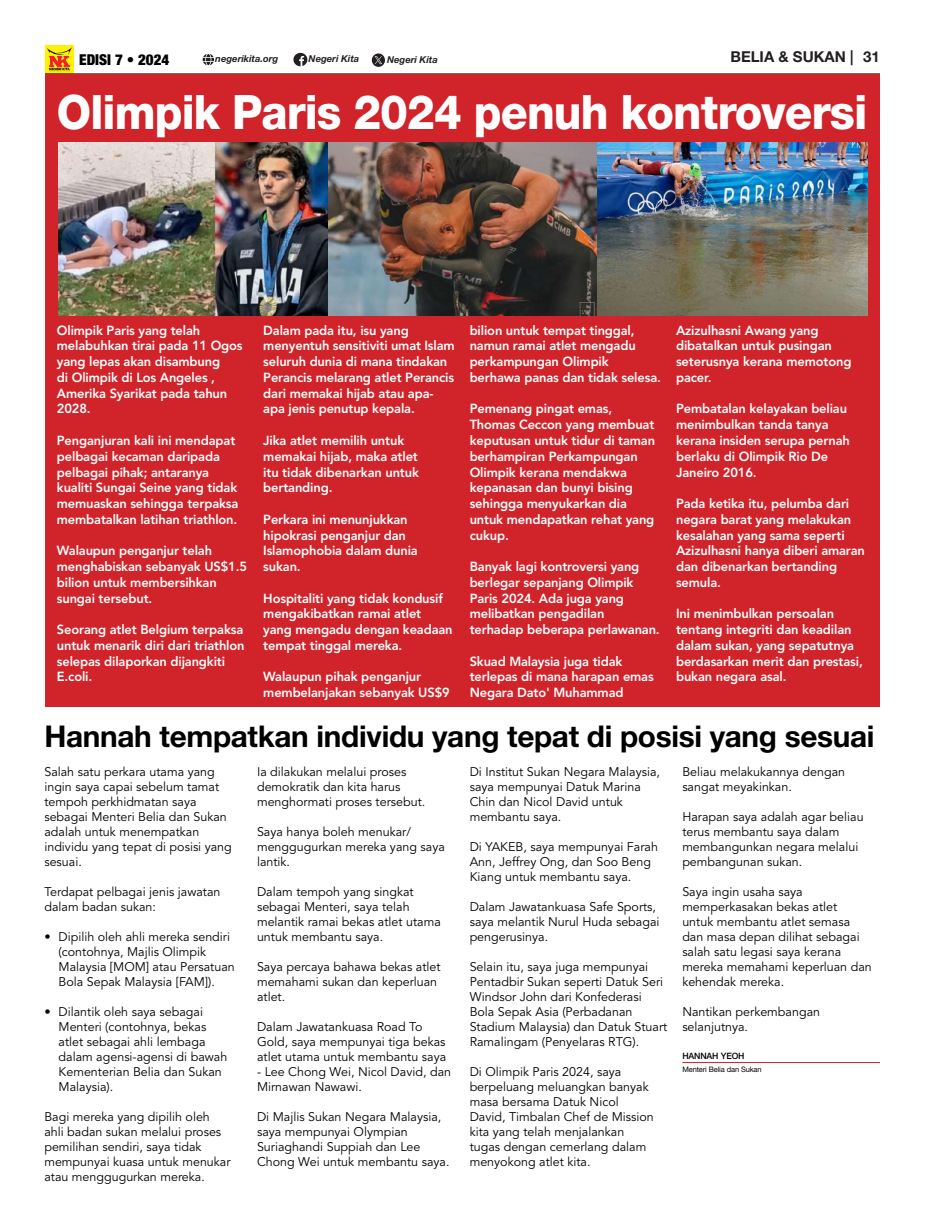
<style>
.page{position:relative;width:925px;height:1230px;background:#fff}
.page>*{position:absolute;margin:0;border:0;box-sizing:border-box;transform-origin:0 0}
.t1{font:800 47.5px "Helvetica Neue LT Pro";letter-spacing:-.02em;color:#fff;scale:.93 1}
.t2{font:700 30px "Helvetica Neue LT Pro";letter-spacing:-.01em;color:#000}
.t3{font:700 15px "Helvetica Neue LT Pro";color:#231f20}
.t4{font:900 condensed 15px "Helvetica Neue LT Pro";color:#000}
.t5{font:800 13.12px/15.8px "Avenir";letter-spacing:-.01em;color:#fff}
.t6{font:12.5px/15px "Avenir";color:#000}
.t7{font:italic 700 9.5px "Helvetica Neue LT Pro";color:#231f20}
.t8{font:500 8.75px "Helvetica Neue LT Pro";letter-spacing:-.015em;color:#000}
.t9{font:7.5px "Helvetica Neue LT Pro";letter-spacing:-.015em;color:#000}
</style>
<div class="page">
<hr style="left:45px;top:73px;width:835px;height:2px;background:#231f20">
<svg style="left:293px;top:53px;width:14px;height:13px"></svg>
<svg style="left:372px;top:53px;width:13px;height:14px"></svg>
<svg style="left:203px;top:54px;width:11px;height:11px"></svg>
<img style="left:45px;top:45px;width:28px;height:29px">
<div style="left:46px;top:75px;width:834px;height:632px;background:#d1232a"></div>
<img style="left:58px;top:143px;width:809px;height:172px">
<hr style="left:682px;top:1062px;width:198px;height:1px;background:#d1232a">
<p class="t4" style="left:79px;top:50px;width:92px">EDISI 7 • 2024</p>
<p class="t7" style="left:215px;top:53px;width:64px">negerikita.org</p>
<p class="t7" style="left:309px;top:53px;width:52px">Negeri Kita</p>
<p class="t7" style="left:387px;top:54px;width:52px">Negeri Kita</p>
<p class="t3" style="left:730px;top:48px;width:151px">BELIA &amp; SUKAN | 31</p>
<h1 class="t1" style="left:57px;top:83px;width:873px">Olimpik Paris 2024 penuh kontroversi</h1>
<p class="t5" style="left:57px;top:323px;width:187px">Olimpik Paris yang telah melabuhkan tirai pada 11 Ogos yang lepas akan disambung<br>di Olimpik di Los Angeles ,<br>Amerika Syarikat pada tahun<br>2028.</p>
<p class="t5" style="left:57px;top:433px;width:183px">Penganjuran kali ini mendapat pelbagai kecaman daripada pelbagai pihak; antaranya kualiti Sungai Seine yang tidak memuaskan sehingga terpaksa membatalkan latihan triathlon.</p>
<p class="t5" style="left:57px;top:543px;width:192px">Walaupun penganjur telah menghabiskan sebanyak US$1.5 bilion untuk membersihkan sungai tersebut.</p>
<p class="t5" style="left:57px;top:622px;width:189px">Seorang atlet Belgium terpaksa untuk menarik diri dari triathlon selepas dilaporkan dijangkiti<br>E.coli.</p>
<p class="t5" style="left:263px;top:323px;width:193px">Dalam pada itu, isu yang menyentuh sensitiviti umat Islam seluruh dunia di mana tindakan<br>Perancis melarang atlet Perancis dari memakai hijab atau apa&shy;apa jenis penutup kepala.</p>
<p class="t5" style="left:263px;top:433px;width:157px">Jika atlet memilih untuk memakai hijab, maka atlet itu tidak dibenarkan untuk bertanding.</p>
<p class="t5" style="left:263px;top:512px;width:156px">Perkara ini menunjukkan hipokrasi penganjur dan<br>Islamophobia dalam dunia sukan.</p>
<p class="t5" style="left:263px;top:590px;width:191px">Hospitaliti yang tidak kondusif mengakibatkan ramai atlet yang mengadu dengan keadaan tempat tinggal mereka.</p>
<p class="t5" style="left:263px;top:669px;width:188px">Walaupun pihak penganjur membelanjakan sebanyak US$9</p>
<p class="t5" style="left:470px;top:323px;width:193px">bilion untuk tempat tinggal, namun ramai atlet mengadu perkampungan Olimpik berhawa panas dan tidak selesa.</p>
<p class="t5" style="left:470px;top:401px;width:187px">Pemenang pingat emas,<br>Thomas Ceccon yang membuat keputusan untuk tidur di taman berhampiran Perkampungan<br>Olimpik kerana mendakwa kepanasan dan bunyi bising sehingga menyukarkan dia untuk mendapatkan rehat yang cukup.</p>
<p class="t5" style="left:470px;top:559px;width:192px">Banyak lagi kontroversi yang berlegar sepanjang Olimpik<br>Paris 2024. Ada juga yang melibatkan pengadilan terhadap beberapa perlawanan.</p>
<p class="t5" style="left:470px;top:653px;width:186px">Skuad Malaysia juga tidak terlepas di mana harapan emas<br>Negara Dato' Muhammad</p>
<p class="t5" style="left:676px;top:323px;width:177px">Azizulhasni Awang yang dibatalkan untuk pusingan seterusnya kerana memotong pacer.</p>
<p class="t5" style="left:676px;top:401px;width:175px">Pembatalan kelayakan beliau menimbulkan tanda tanya kerana insiden serupa pernah berlaku di Olimpik Rio De<br>Janeiro 2016.</p>
<p class="t5" style="left:676px;top:496px;width:190px">Pada ketika itu, pelumba dari negara barat yang melakukan kesalahan yang sama seperti<br>Azizulhasni hanya diberi amaran dan dibenarkan bertanding semula.</p>
<p class="t5" style="left:676px;top:606px;width:188px">Ini menimbulkan persoalan tentang integriti dan keadilan dalam sukan, yang sepatutnya berdasarkan merit dan prestasi, bukan negara asal.</p>
<h2 class="t2" style="left:44px;top:717px;width:831px">Hannah tempatkan individu yang tepat di posisi yang sesuai</h2>
<p class="t6" style="left:44px;top:764px;width:189px">Salah satu perkara utama yang ingin saya capai sebelum tamat tempoh perkhidmatan saya sebagai Menteri Belia dan Sukan adalah untuk menempatkan individu yang tepat di posisi yang sesuai.</p>
<p class="t6" style="left:44px;top:884px;width:178px">Terdapat pelbagai jenis jawatan dalam badan sukan:</p>
<p class="t6" style="left:59px;top:929px;width:178px;text-indent:-14px">• Dipilih oleh ahli mereka sendiri (contohnya, Majlis Olimpik<br>Malaysia [MOM] atau Persatuan<br>Bola Sepak Malaysia [FAM]).</p>
<p class="t6" style="left:59px;top:1004px;width:170px;text-indent:-14px">• Dilantik oleh saya sebagai<br>Menteri (contohnya, bekas atlet sebagai ahli lembaga dalam agensi-agensi di bawah<br>Kementerian Belia dan Sukan<br>Malaysia).</p>
<p class="t6" style="left:44px;top:1109px;width:188px">Bagi mereka yang dipilih oleh ahli badan sukan melalui proses pemilihan sendiri, saya tidak mempunyai kuasa untuk menukar atau menggugurkan mereka.</p>
<p class="t6" style="left:257px;top:764px;width:170px">Ia dilakukan melalui proses demokratik dan kita harus menghormati proses tersebut.</p>
<p class="t6" style="left:257px;top:824px;width:189px">Saya hanya boleh menukar/ menggugurkan mereka yang saya lantik.</p>
<p class="t6" style="left:257px;top:884px;width:185px">Dalam tempoh yang singkat sebagai Menteri, saya telah melantik ramai bekas atlet utama untuk membantu saya.</p>
<p class="t6" style="left:257px;top:959px;width:185px">Saya percaya bahawa bekas atlet memahami sukan dan keperluan atlet.</p>
<p class="t6" style="left:257px;top:1019px;width:191px">Dalam Jawatankuasa Road To<br>Gold, saya mempunyai tiga bekas atlet utama untuk membantu saya</p>
<p class="t6" style="left:257px;top:1064px;width:196px">- Lee Chong Wei, Nicol David, dan<br>Mirnawan Nawawi.</p>
<p class="t6" style="left:257px;top:1109px;width:194px">Di Majlis Sukan Negara Malaysia, saya mempunyai Olympian<br>Suriaghandi Suppiah dan Lee<br>Chong Wei untuk membantu saya.</p>
<p class="t6" style="left:470px;top:764px;width:192px">Di Institut Sukan Negara Malaysia, saya mempunyai Datuk Marina<br>Chin dan Nicol David untuk membantu saya.</p>
<p class="t6" style="left:470px;top:839px;width:190px">Di YAKEB, saya mempunyai Farah<br>Ann, Jeffrey Ong, dan Soo Beng<br>Kiang untuk membantu saya.</p>
<p class="t6" style="left:470px;top:899px;width:191px">Dalam Jawatankuasa Safe Sports, saya melantik Nurul Huda sebagai pengerusinya.</p>
<p class="t6" style="left:470px;top:959px;width:199px">Selain itu, saya juga mempunyai<br>Pentadbir Sukan seperti Datuk Seri<br>Windsor John dari Konfederasi<br>Bola Sepak Asia (Perbadanan<br>Stadium Malaysia) dan Datuk Stuart<br>Ramalingam (Penyelaras RTG).</p>
<p class="t6" style="left:470px;top:1064px;width:186px">Di Olimpik Paris 2024, saya berpeluang meluangkan banyak masa bersama Datuk Nicol<br>David, Timbalan Chef de Mission kita yang telah menjalankan tugas dengan cemerlang dalam menyokong atlet kita.</p>
<p class="t6" style="left:682px;top:764px;width:164px">Beliau melakukannya dengan sangat meyakinkan.</p>
<p class="t6" style="left:682px;top:809px;width:183px">Harapan saya adalah agar beliau terus membantu saya dalam membangunkan negara melalui pembangunan sukan.</p>
<p class="t6" style="left:682px;top:884px;width:191px">Saya ingin usaha saya memperkasakan bekas atlet<br>untuk membantu atlet semasa dan masa depan dilihat sebagai salah satu legasi saya kerana mereka memahami keperluan dan kehendak mereka.</p>
<p class="t6" style="left:682px;top:1004px;width:139px">Nantikan perkembangan selanjutnya.</p>
<p class="t8" style="left:682px;top:1050px;width:64px">HANNAH YEOH</p>
<p class="t9" style="left:682px;top:1065px;width:81px">Menteri Belia dan Sukan</p>
</div>
